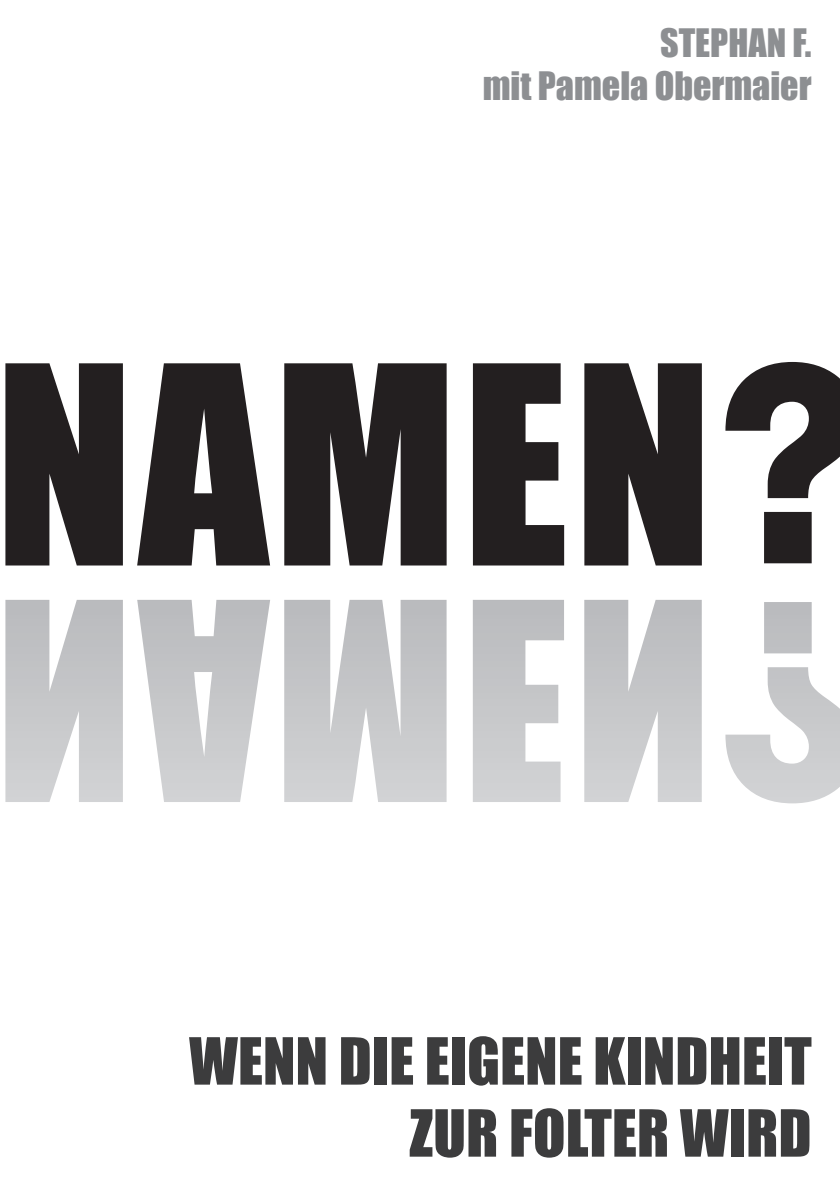
<style>
.page{position:relative;width:840px;height:1191px;background:#fff}
.page>*{position:absolute;margin:0;border:0;box-sizing:border-box;transform-origin:0 0}
.t1{font:255.6px "Impact";letter-spacing:.02em;color:#231f20}
.t2{font:60px/72px "Impact";color:#3c3c3d;text-align:right}
.t3{font:36px/43.2px "Impact";color:#8d8f92;text-align:right}
.s1{font-family:"Helvetica Haevy I";font-size:276.2px}
</style>
<div class="page">
<img style="left:5px;top:600px;width:834px;height:203px">
<p class="t3" style="left:482px;top:20px;width:330px">STEPHAN F.<br>mit Pamela Obermaier</p>
<h1 class="t1" style="left:-5px;top:267px;width:870px">NAMEN<span class="s1">?</span></h1>
<p class="t2" style="left:189px;top:1023px;width:624px">WENN DIE EIGENE KINDHEIT<br>ZUR FOLTER WIRD</p>
</div>
